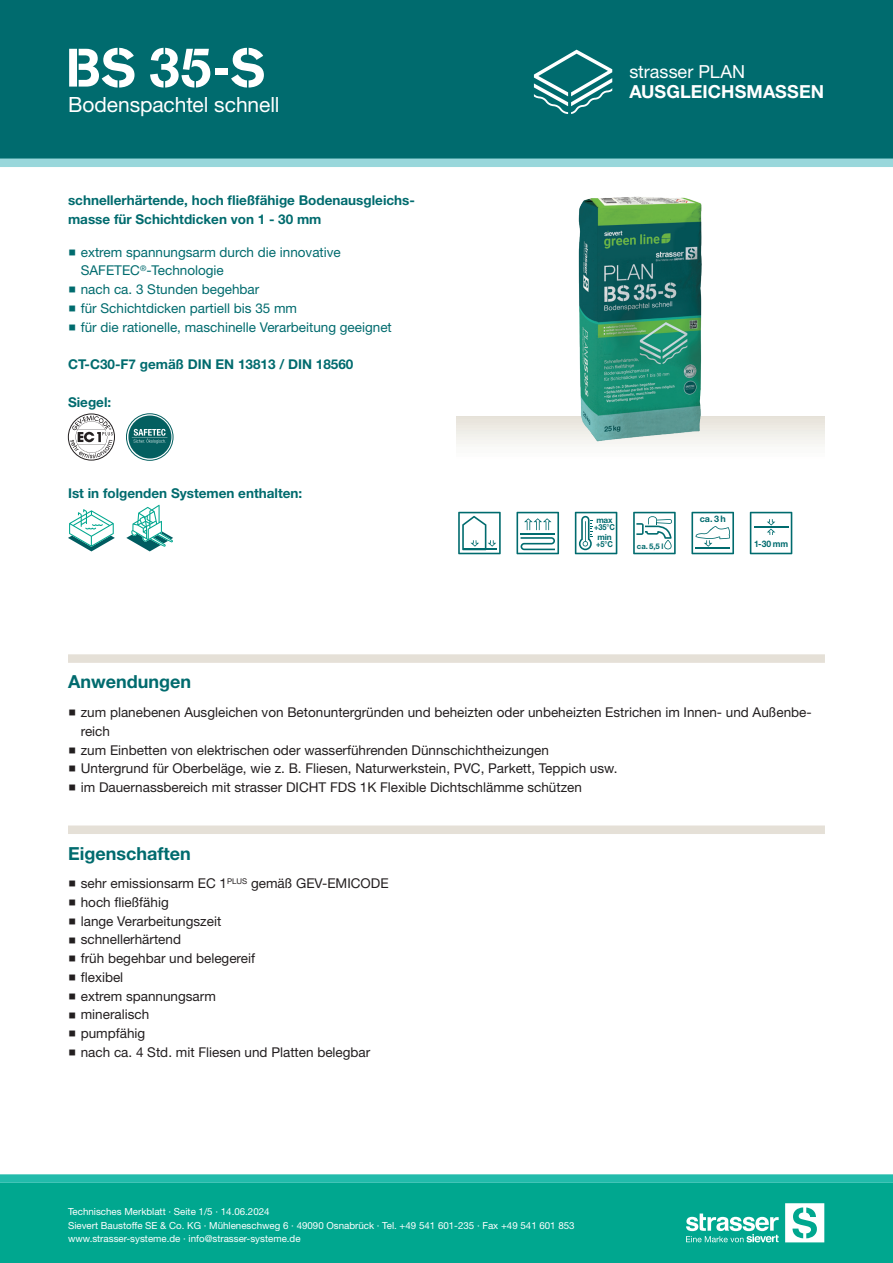
<style>
.page{position:relative;width:893px;height:1263px;background:#fff}
.page>*{position:absolute;margin:0;border:0;box-sizing:border-box;transform-origin:0 0}
.CB_AF_STR_Produkt_ku{font:700 54px "Standard CT Stencil";color:#fff}
.CB_AF_STR_Produkt_la{font:21px "Helvetica Neue LT Std";letter-spacing:-.005em;color:#fff}
.CB_AF_STR_Ueberschri{font:700 18px "Helvetica Neue LT Std";color:#006b6e}
.CB_AF_STR_Produktgru{font:700 18px "Helvetica Neue LT Std";letter-spacing:.005em;color:#fff}
.CB_AF_STR_Produktgru-2{font:18px "Helvetica Neue LT Std";color:#fff}
.t1{font:13.5px/18.8px "Helvetica Neue LT Std";color:#231f20}
.t2{font:13.5px/18.8px "Helvetica Neue LT Std";color:#006b6e}
.CB_AF_STR_Grundschri{font:700 13.5px/18.8px "Helvetica Neue LT Std";color:#006b6e}
.t3{font:9.75px/13.5px "Helvetica Neue LT Std";color:#fff}
.t4{font:700 9px "Helvetica Neue LT Pro";color:#006b6e;scale:.95 1}
.t5{font:700 9px "Helvetica Neue LT Pro";color:#006b6e}
.t6{font:700 8.25px/7.1px "Helvetica Neue LT Pro";letter-spacing:-.02em;color:#006b6e}
.t7{font:700 7.8px "Helvetica Neue LT Pro";color:#006b6e}
</style>
<div class="page">
<div style="left:0;top:0;width:893px;height:159px;background:#006b6e"></div>
<div style="left:0;top:159px;width:893px;height:8px;background:#99d7db"></div>
<svg style="left:534px;top:50px;width:78px;height:64px"></svg>
<div style="left:0;top:1183px;width:893px;height:80px;background:#00a78f"></div>
<div style="left:0;top:1174px;width:893px;height:9px;background:#22bbab"></div>
<svg style="left:785px;top:1203px;width:39px;height:39px"></svg>
<svg style="left:686px;top:1213px;width:93px;height:29px"></svg>
<svg style="left:456px;top:416px;width:369px;height:29px"></svg>
<img style="left:578px;top:196px;width:125px;height:246px">
<svg style="left:458px;top:512px;width:43px;height:42px"></svg>
<svg style="left:516px;top:512px;width:43px;height:42px"></svg>
<svg style="left:575px;top:512px;width:42px;height:42px"></svg>
<svg style="left:633px;top:512px;width:43px;height:42px"></svg>
<svg style="left:691px;top:512px;width:43px;height:42px"></svg>
<svg style="left:750px;top:512px;width:42px;height:42px"></svg>
<hr style="left:754px;top:526px;width:34px;height:2px;background:#006b6e">
<div style="left:68px;top:414px;width:47px;height:46px;border:1px solid #231f20;border-radius:50%"></div>
<svg style="left:70px;top:416px;width:43px;height:42px"></svg>
<svg style="left:126px;top:414px;width:47px;height:46px"></svg>
<div style="left:126px;top:414px;width:47px;height:46px;border:1px solid #045f60;border-radius:50%"></div>
<div style="left:128px;top:415px;width:43px;height:43px;background:#045f60;border-radius:50%"></div>
<hr style="left:132px;top:437px;width:35px;height:1px;background:#fff">
<svg style="left:134px;top:429px;width:32px;height:15px"></svg>
<svg style="left:68px;top:509px;width:47px;height:42px"></svg>
<svg style="left:126px;top:505px;width:47px;height:46px"></svg>
<div style="left:68px;top:654px;width:757px;height:9px;background:#e5e0d7"></div>
<div style="left:68px;top:825px;width:757px;height:9px;background:#e5e0d7"></div>
<p class="CB_AF_STR_Produkt_ku" style="left:66px;top:34px;width:201px">BS 35-S</p>
<p class="CB_AF_STR_Produkt_la" style="left:68px;top:92px;width:213px">Bodenspachtel schnell</p>
<p class="CB_AF_STR_Grundschri" style="left:68px;top:191px;width:348px">schnellerhärtende, hoch fließfähige Bodenausgleichs&shy;masse für Schichtdicken von 1 - 30 mm</p>
<p class="t2" style="left:81px;top:242px;width:262px">extrem spannungsarm durch die innovative<br>SAFETEC<sup>®</sup>-Technologie</p>
<p class="t2" style="left:81px;top:280px;width:180px">nach ca. 3 Stunden begehbar</p>
<p class="t2" style="left:81px;top:299px;width:218px">für Schichtdicken partiell bis 35 mm</p>
<p class="t2" style="left:81px;top:317px;width:313px">für die rationelle, maschinelle Verarbeitung geeignet</p>
<p class="CB_AF_STR_Grundschri" style="left:68px;top:355px;width:287px">CT-C30-F7 gemäß DIN EN 13813 / DIN 18560</p>
<p class="CB_AF_STR_Grundschri" style="left:68px;top:393px;width:45px">Siegel:</p>
<p class="CB_AF_STR_Grundschri" style="left:68px;top:484px;width:236px">Ist in folgenden Systemen enthalten:</p>
<p class="CB_AF_STR_Produktgru-2" style="left:629px;top:61px;width:117px">strasser PLAN</p>
<p class="CB_AF_STR_Produktgru" style="left:629px;top:81px;width:196px">AUSGLEICHSMASSEN</p>
<p class="t6" style="left:594px;top:516px;width:22px">max +35°C</p>
<p class="t6" style="left:596px;top:533px;width:18px">min +5°C</p>
<p class="t7" style="left:637px;top:542px;width:28px">ca. 5,5 l</p>
<p class="t5" style="left:700px;top:514px;width:28px">ca. 3 h</p>
<p class="t4" style="left:754px;top:538px;width:37px">1-30 mm</p>
<p class="CB_AF_STR_Ueberschri" style="left:68px;top:671px;width:125px">Anwendungen</p>
<p class="t1" style="left:81px;top:703px;width:732px">zum planebenen Ausgleichen von Betonuntergründen und beheizten oder unbeheizten Estrichen im Innen- und Außenbe&shy;reich</p>
<p class="t1" style="left:81px;top:740px;width:470px">zum Einbetten von elektrischen oder wasserführenden Dünnschichtheizungen</p>
<p class="t1" style="left:81px;top:759px;width:538px">Untergrund für Oberbeläge, wie z. B. Fliesen, Naturwerkstein, PVC, Parkett, Teppich usw.</p>
<p class="t1" style="left:81px;top:778px;width:503px">im Dauernassbereich mit strasser DICHT FDS 1K Flexible Dichtschlämme schützen</p>
<p class="CB_AF_STR_Ueberschri" style="left:68px;top:842px;width:124px">Eigenschaften</p>
<p class="t1" style="left:81px;top:874px;width:309px">sehr emissionsarm EC 1<sup>PLUS</sup> gemäß GEV-EMICODE</p>
<p class="t1" style="left:81px;top:892px;width:90px">hoch fließfähig</p>
<p class="t1" style="left:81px;top:911px;width:142px">lange Verarbeitungszeit</p>
<p class="t1" style="left:81px;top:930px;width:102px">schnellerhärtend</p>
<p class="t1" style="left:81px;top:949px;width:176px">früh begehbar und belegereif</p>
<p class="t1" style="left:81px;top:967px;width:44px">flexibel</p>
<p class="t1" style="left:81px;top:986px;width:137px">extrem spannungsarm</p>
<p class="t1" style="left:81px;top:1005px;width:70px">mineralisch</p>
<p class="t1" style="left:81px;top:1024px;width:66px">pumpfähig</p>
<p class="t1" style="left:81px;top:1042px;width:291px">nach ca. 4 Std. mit Fliesen und Platten belegbar</p>
<p class="t3" style="left:68px;top:1205px;width:508px">Technisches Merkblatt · Seite 1/5 · 14.06.2024<br>Sievert Baustoffe SE &amp; Co. KG · Mühleneschweg 6 · 49090 Osnabrück · Tel. +49 541 601-235 · Fax +49 541 601 853 www.strasser-systeme.de · info@strasser-systeme.de</p>
</div>
